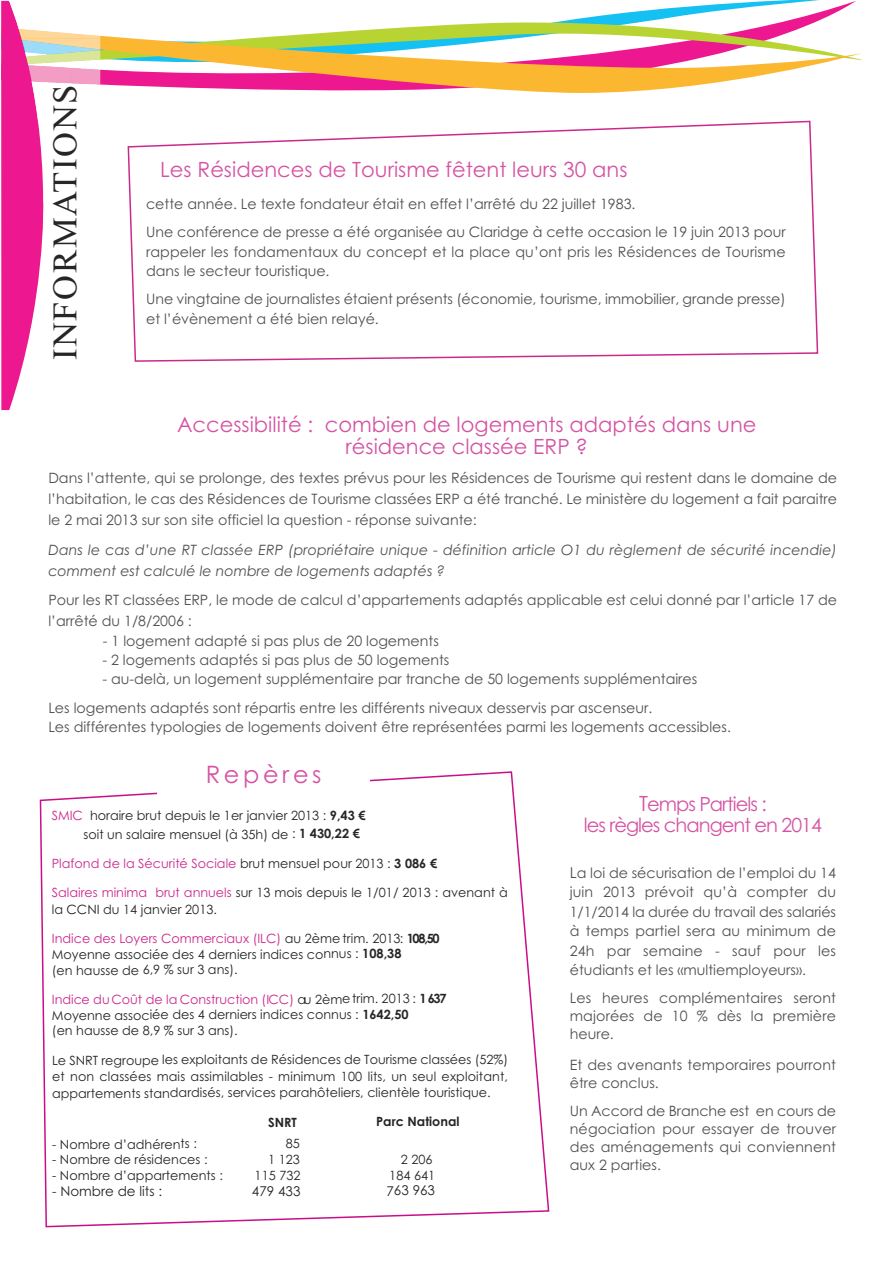
<style>
.page{position:relative;width:893px;height:1263px;background:#fff}
.page>*{position:absolute;margin:0;border:0;box-sizing:border-box;transform-origin:0 0}
.t1{font:34.5px "Times New Roman";letter-spacing:.05em;color:#272627}
.t2{font:24px "Century Gothic";letter-spacing:.15em;color:#d553a3}
.t3{font:21px/21px "Century Gothic";color:#d553a3;text-align:center}
.t4{font:19.5px/21px "Century Gothic";letter-spacing:-.05em;color:#d553a3;text-align:center}
.t5{font:14.25px/19.5px "Century Gothic";color:#525152}
.t6{font:italic 14.25px/21px "Century Gothic";letter-spacing:.005em;color:#525152}
.t7{font:13.5px "Century Gothic";color:#272627}
.t8{font:12.75px/15.8px "Century Gothic";color:#272627}
.t9{font:12.75px "Century Gothic";color:#cb288d}
.t10{font:700 12.75px "Century Gothic";color:#272627}
.s1{font-size:21px}
.s2{font-size:15px}
.s3{color:#cb288d}
.s4{font-weight:700}
.s5{color:#272627}
.s6{font-weight:700;color:#272627}
</style>
<div class="page">
<svg style="left:642px;top:1px;width:214px;height:10px"></svg>
<svg style="left:100px;top:11px;width:762px;height:82px"></svg>
<svg style="left:1px;top:0;width:99px;height:410px"></svg>
<svg style="left:40px;top:771px;width:509px;height:456px"></svg>
<svg style="left:128px;top:121px;width:690px;height:241px"></svg>
<div style="left:157px;top:765px;width:213px;height:32px;background:#fff"></div>
<h1 class="t1" style="left:44px;top:360px;width:277px;rotate:-90deg">INFORMATIONS</h1>
<h3 class="t3" style="left:160px;top:160px;width:469px">Les Résidences de Tourisme fêtent leurs 30 ans</h3>
<p class="t5" style="left:146px;top:190px;width:641px;line-height:28px">cette année. Le texte fondateur était en effet l’arrêté du 22 juillet 1983.<br>Une conférence de presse a été organisée au Claridge à cette occasion le 19 juin 2013 pour</p>
<p class="t5" style="left:146px;top:242px;width:641px">rappeler les fondamentaux du concept et la place qu’ont pris les Résidences de Tourisme dans le secteur touristique.</p>
<p class="t5" style="left:146px;top:290px;width:641px">Une vingtaine de journalistes étaient présents (économie, tourisme, immobilier, grande presse) et l’évènement a été bien relayé.</p>
<h3 class="t3" style="left:177px;top:415px;width:581px">Accessibilité : combien de logements adaptés dans une résidence classée ERP ?</h3>
<p class="t5" style="left:48px;top:468px;width:790px;line-height:21px;text-align:justify">Dans l’attente, qui se prolonge, des textes prévus pour les Résidences de Tourisme qui restent dans le domaine de l’habitation, le cas des Résidences de Tourisme classées ERP a été tranché. Le ministère du logement a fait paraitre le 2 mai 2013 sur son site officiel la question - réponse suivante:</p>
<p class="t6" style="left:48px;top:539px;width:790px">Dans le cas d’une RT classée ERP (propriétaire unique - définition article O1 du règlement de sécurité incendie) comment est calculé le nombre de logements adaptés ?</p>
<p class="t5" style="left:48px;top:590px;width:790px;line-height:21px">Pour les RT classées ERP, le mode de calcul d’appartements adaptés applicable est celui donné par l’article 17 de l’arrêté du 1/8/2006 :</p>
<p class="t5" style="left:103px;top:632px;width:338px">- 1 logement adapté si pas plus de 20 logements</p>
<p class="t5" style="left:102px;top:651px;width:349px">- 2 logements adaptés si pas plus de 50 logements</p>
<p class="t5" style="left:48px;top:665px;width:650px;line-height:29px;text-indent:54px">- au-delà, un logement supplémentaire par tranche de 50 logements supplémentaires<br>Les logements adaptés sont répartis entre les différents niveaux desservis par ascenseur.</p>
<p class="t5" style="left:48px;top:718px;width:684px">Les différentes typologies de logements doivent être représentées parmi les logements accessibles.</p>
<h2 class="t2" style="left:206px;top:761px;width:117px">Repères</h2>
<h3 class="t4" style="left:584px;top:793px;width:240px"><span class="s1">T</span>emps Partiels :<br>les règles changent en 2014</h3>
<p class="t5" style="left:570px;top:863px;width:268px;text-align:justify"><span class="s2">L</span>a loi de sécurisation de l’emploi du 14 juin 2013 prévoit qu’à compter du 1/1/2014 la durée du travail des salariés à temps partiel sera au minimum de 24h par semaine - sauf pour les étudiants et les «multiemployeurs».</p>
<p class="t5" style="left:570px;top:989px;width:268px;line-height:18px;text-align:justify">Les heures complémentaires seront majorées de 10 % dès la première heure.</p>
<p class="t5" style="left:570px;top:1056px;width:268px;line-height:18px">Et des avenants temporaires pourront être conclus.</p>
<p class="t5" style="left:570px;top:1102px;width:268px;line-height:18px;text-align:justify">Un Accord de Branche est en cours de négociation pour essayer de trouver des aménagements qui conviennent aux 2 parties.</p>
<p class="t8" style="left:83px;top:806px;width:284px;line-height:18.6px;text-indent:-32px"><span class="s3">SMIC</span> horaire brut depuis le 1er janvier 2013 : <span class="s4">9,43 € </span>soit un salaire mensuel (à 35h) de : <span class="s4">1 430,22 €</span></p>
<p class="t9" style="left:52px;top:856px;width:387px">Plafond de la Sécurité Sociale <span class="s5">brut mensuel pour 2013 :</span> <span class="s6">3 086 €</span></p>
<p class="t8" style="left:52px;top:884px;width:458px;line-height:16.8px"><span class="s3">Salaires minima brut annuels</span> sur 13 mois depuis le 1/01/ 2013 : avenant à la CCNI du 14 janvier 2013.</p>
<p class="t8" style="left:52px;top:931px;width:389px"><span class="s3">Indice des Loyers Commerciaux (ILC)</span> au 2ème trim. 2013: <span class="s4">108,50<br></span>Moyenne associée des 4 derniers indices connus : <span class="s4">108,38<br></span>(en hausse de 6,9 % sur 3 ans).</p>
<p class="t8" style="left:52px;top:991px;width:396px"><span class="s3">Indice duCoût de la Construction (ICC)</span> au 2èmetrim. 2013 : <span class="s4">1637<br></span>Moyenne associée des 4 derniers indices connus : <span class="s4">1642,50<br></span>(en hausse de 8,9 % sur 3 ans).</p>
<p class="t8" style="left:52px;top:1052px;width:458px;line-height:16.5px;text-align:justify">Le SNRT regroupe les exploitants de Résidences de Tourisme classées (52%) et non classées mais assimilables - minimum 100 lits, un seul exploitant, appartements standardisés, services parahôteliers, clientèle touristique.</p>
<p class="t10" style="left:268px;top:1115px;width:30px">SNRT</p>
<p class="t10" style="left:376px;top:1114px;width:85px">Parc National</p>
<p class="t8" style="left:52px;top:1136px;width:146px">- Nombre d’adhérents :</p>
<p class="t8" style="left:286px;top:1136px;width:16px">85</p>
<p class="t8" style="left:52px;top:1152px;width:157px">- Nombre de résidences :</p>
<p class="t8" style="left:268px;top:1152px;width:33px">1 123</p>
<p class="t8" style="left:401px;top:1152px;width:33px">2 206</p>
<p class="t8" style="left:52px;top:1168px;width:172px">- Nombre d’appartements :</p>
<p class="t8" style="left:255px;top:1167px;width:47px">115 732</p>
<p class="t8" style="left:389px;top:1167px;width:47px">184 641</p>
<p class="t7" style="left:52px;top:1183px;width:111px">- Nombre de lits :</p>
<p class="t7" style="left:252px;top:1183px;width:50px">479 433</p>
<p class="t7" style="left:386px;top:1183px;width:50px">763 963</p>
</div>
